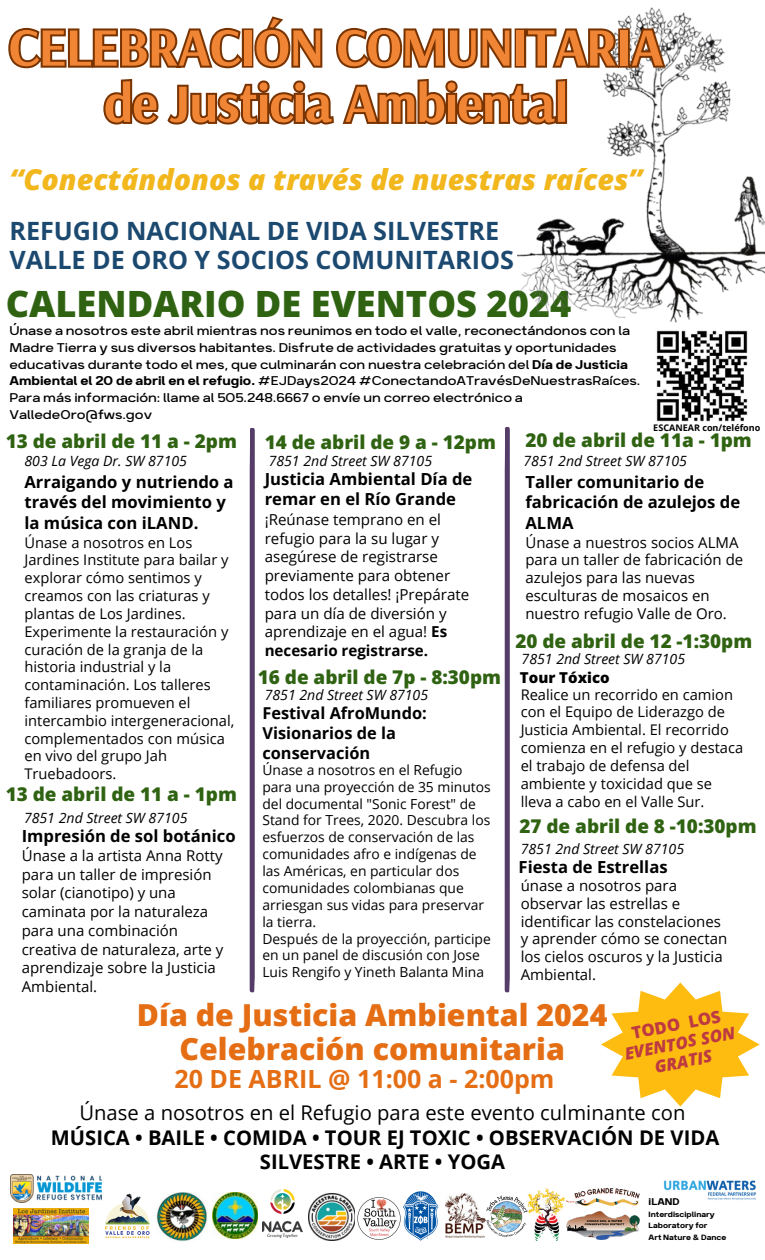
<style>
.page{position:relative;width:765px;height:1260px;background:#fff}
.page>*{position:absolute;margin:0;border:0;box-sizing:border-box;transform-origin:0 0}
.t1{font:700 54.12px/56.2px "Arsenal";letter-spacing:-.02em;color:#ef8535;text-align:center}
.t2{font:800 36.25px "Open Sans";color:#2f6312}
.t3{font:800 30.38px/34px "Open Sans";color:#e56e14;text-align:center}
.t4{font:italic 800 28.75px "Open Sans";color:#f2b71d}
.t5{font:700 25.12px/28.8px "Open Sans";color:#1c4970}
.t6{font:700 25px "Open Sans";color:#e56e14}
.t7{font:700 20.25px/24.4px "Open Sans";color:#000;text-align:center}
.t8{font:20.25px "Open Sans";color:#000}
.t9{font:800 18.88px "Open Sans";color:#2f6312}
.t10{font:italic 800 16.75px/18.8px "Open Sans";color:#bd3a42;text-align:center}
.t11{font:800 16.75px "Open Sans";color:#bd3a42}
.t12{font:700 16.62px/20.6px "Open Sans";color:#000}
.t13{font:700 16.38px/19.8px "Open Sans";color:#000}
.t14{font:300 15.12px/16.9px "Breul Grotesk A";color:#000}
.t15{font:15.12px/18.8px "Open Sans";color:#000}
.t16{font:15px/17.8px "Open Sans";color:#000}
.t17{font:800 15px "Open Sans";color:#000}
.t18{font:14.62px/17.8px "Open Sans";color:#000}
.t19{font:italic 14.12px "Open Sans";color:#000}
.t20{font:13.88px/16.9px "Open Sans";color:#000}
.t21{font:11.62px "Breul Grotesk A";color:#000}
.t22{font:9.12px/11.4px "Breul Grotesk A";color:#000}
.t23{font:700 9px "Open Sans";color:#000}
.s1{font-weight:400}
.s2{font-weight:700}
</style>
<div class="page">
<div style="left:250px;top:430px;width:5px;height:560px;background:#563d69"></div>
<img style="left:105px;top:1193px;width:45px;height:46px">
<img style="left:212px;top:1193px;width:46px;height:45px">
<img style="left:309px;top:1194px;width:46px;height:46px">
<img style="left:14px;top:1209px;width:75px;height:34px">
<img style="left:445px;top:1194px;width:35px;height:44px">
<img style="left:156px;top:1193px;width:52px;height:48px">
<img style="left:534px;top:1188px;width:31px;height:53px">
<div style="left:505px;top:429px;width:5px;height:561px;background:#563d69"></div>
<img style="left:566px;top:1226px;width:73px;height:14px">
<img style="left:656px;top:339px;width:92px;height:83px">
<svg style="left:601px;top:982px;width:159px;height:125px"></svg>
<img style="left:518px;top:7px;width:246px;height:332px">
<img style="left:262px;top:1190px;width:41px;height:48px">
<img style="left:11px;top:1175px;width:91px;height:28px">
<img style="left:357px;top:1197px;width:40px;height:43px">
<img style="left:397px;top:1191px;width:42px;height:50px">
<img style="left:566px;top:1188px;width:74px;height:38px">
<img style="left:663px;top:1180px;width:94px;height:20px">
<img style="left:480px;top:1194px;width:54px;height:44px">
<svg style="left:8px;top:14px;width:660px;height:114px"></svg>
<h1 class="t1" style="left:8px;top:17px;width:657px">CELEBRACIÓN COMUNITARIA de Justicia Ambiental</h1>
<h3 class="t4" style="left:9px;top:159px;width:635px">“Conectándonos a través de nuestras raíces”</h3>
<h3 class="t5" style="left:9px;top:216px;width:506px">REFUGIO NACIONAL DE VIDA SILVESTRE<br>VALLE DE ORO Y SOCIOS COMUNITARIOS</h3>
<h2 class="t2" style="left:6px;top:278px;width:567px">CALENDARIO DE EVENTOS 2024</h2>
<p class="t14" style="left:9px;top:321px;width:632px">Únase a nosotros este abril mientras nos reunimos en todo el valle, reconectándonos con la Madre Tierra y sus diversos habitantes. Disfrute de actividades gratuitas y oportunidades educativas durante todo el mes, que culminarán con nuestra celebración del <span class="s1">Día de Justicia Ambiental el 20 de abril en el refugio.</span> #EJDays2024 #ConectandoATravésDeNuestrasRaíces.<br>Para más información: llame al 505.248.6667 o envíe un correo electrónico a ValledeOro@fws.gov</p>
<p class="t23" style="left:653px;top:421px;width:109px">ESCANEAR con/teléfono</p>
<p class="t9" style="left:525px;top:426px;width:228px">20 de abril de 11a - 1pm</p>
<p class="t12" style="left:525px;top:471px;width:216px">Taller comunitario de fabricación de azulejos de<br>ALMA</p>
<p class="t16" style="left:525px;top:533px;width:219px">Únase a nuestros socios ALMA para un taller de fabricación de azulejos para las nuevas esculturas de mosaicos en nuestro refugio Valle de Oro.</p>
<p class="t9" style="left:515px;top:628px;width:238px">20 de abril de 12 -1:30pm</p>
<p class="t18" style="left:521px;top:685px;width:224px">Realice un recorrido en camion con el Equipo de Liderazgo de<br>Justicia Ambiental. El recorrido comienza en el refugio y destaca el trabajo de defensa del ambiente y toxicidad que se lleva a cabo en el Valle Sur.</p>
<p class="t9" style="left:6px;top:428px;width:233px">13 de abril de 11 a - 2pm</p>
<p class="t9" style="left:265px;top:429px;width:233px">14 de abril de 9 a - 12pm</p>
<p class="t19" style="left:269px;top:451px;width:165px">7851 2nd Street SW 87105</p>
<p class="t19" style="left:524px;top:451px;width:165px">7851 2nd Street SW 87105</p>
<p class="t19" style="left:24px;top:451px;width:164px">803 La Vega Dr. SW 87105</p>
<p class="t12" style="left:265px;top:468px;width:209px">Justicia Ambiental Día de remar en el Río Grande</p>
<p class="t15" style="left:265px;top:510px;width:206px">¡Reúnase temprano en el refugio para la su lugar y asegúrese de registrarse previamente para obtener todos los detalles! ¡Prepárate para un día de diversión y aprendizaje en el agua! <span class="s2">Es necesario registrarse.</span></p>
<p class="t12" style="left:24px;top:471px;width:211px">Arraigando y nutriendo a través del movimiento y la música con iLAND.</p>
<p class="t18" style="left:24px;top:533px;width:211px">Únase a nosotros en Los<br>Jardines Institute para bailar y explorar cómo sentimos y creamos con las criaturas y plantas de Los Jardines.<br>Experimente la restauración y curación de la granja de la historia industrial y la contaminación. Los talleres familiares promueven el intercambio intergeneracional, complementados con música en vivo del grupo Jah<br>Truebadoors.</p>
<p class="t19" style="left:522px;top:649px;width:165px">7851 2nd Street SW 87105</p>
<p class="t9" style="left:258px;top:664px;width:245px">16 de abril de 7p - 8:30pm</p>
<p class="t17" style="left:520px;top:667px;width:91px">Tour Tóxico</p>
<p class="t19" style="left:265px;top:684px;width:165px">7851 2nd Street SW 87105</p>
<p class="t13" style="left:262px;top:703px;width:166px">Festival AfroMundo:<br>Visionarios de la conservación</p>
<p class="t20" style="left:262px;top:761px;width:230px">Únase a nosotros en el Refugio para una proyección de 35 minutos del documental "Sonic Forest" de<br>Stand for Trees, 2020. Descubra los esfuerzos de conservación de las comunidades afro e indígenas de las Américas, en particular dos comunidades colombianas que arriesgan sus vidas para preservar la tierra.<br>Después de la proyección, participe en un panel de discusión con Jose<br>Luis Rengifo y Yineth Balanta Mina</p>
<p class="t9" style="left:6px;top:781px;width:233px">13 de abril de 11 a - 1pm</p>
<p class="t19" style="left:24px;top:808px;width:165px">7851 2nd Street SW 87105</p>
<p class="t9" style="left:519px;top:813px;width:239px">27 de abril de 8 -10:30pm</p>
<p class="t12" style="left:22px;top:825px;width:215px">Impresión de sol botánico</p>
<p class="t19" style="left:521px;top:839px;width:165px">7851 2nd Street SW 87105</p>
<p class="t12" style="left:519px;top:856px;width:151px">Fiesta de Estrellas</p>
<p class="t16" style="left:22px;top:846px;width:203px;line-height:18.8px">Únase a la artista Anna Rotty para un taller de impresión solar (cianotipo) y una caminata por la naturaleza para una combinación creativa de naturaleza, arte y aprendizaje sobre la Justicia<br>Ambiental.</p>
<p class="t16" style="left:521px;top:876px;width:208px">únase a nosotros para observar las estrellas e identificar las constelaciones y aprender cómo se conectan los cielos oscuros y la Justicia<br>Ambiental.</p>
<h3 class="t3" style="left:137px;top:997px;width:472px">Día de Justicia Ambiental 2024<br>Celebración comunitaria</h3>
<h3 class="t6" style="left:174px;top:1062px;width:382px">20 DE ABRIL @ 11:00 a - 2:00pm</h3>
<p class="t11" style="left:630px;top:1022px;width:92px;rotate:-11deg">TODO LOS</p>
<p class="t10" style="left:623px;top:1044px;width:114px;rotate:-11deg">EVENTOS SON<br>GRATIS</p>
<h3 class="t8" style="left:80px;top:1099px;width:607px">Únase a nosotros en el Refugio para este evento culminante con</h3>
<h3 class="t7" style="left:51px;top:1125px;width:670px">MÚSICA • BAILE • COMIDA • TOUR EJ TOXIC • OBSERVACIÓN DE VIDA<br>SILVESTRE • ARTE • YOGA</h3>
<p class="t21" style="left:649px;top:1192px;width:32px">iLAND</p>
<p class="t22" style="left:649px;top:1207px;width:79px">Interdisciplinary<br>Laboratory for<br>Art Nature &amp; Dance</p>
</div>
